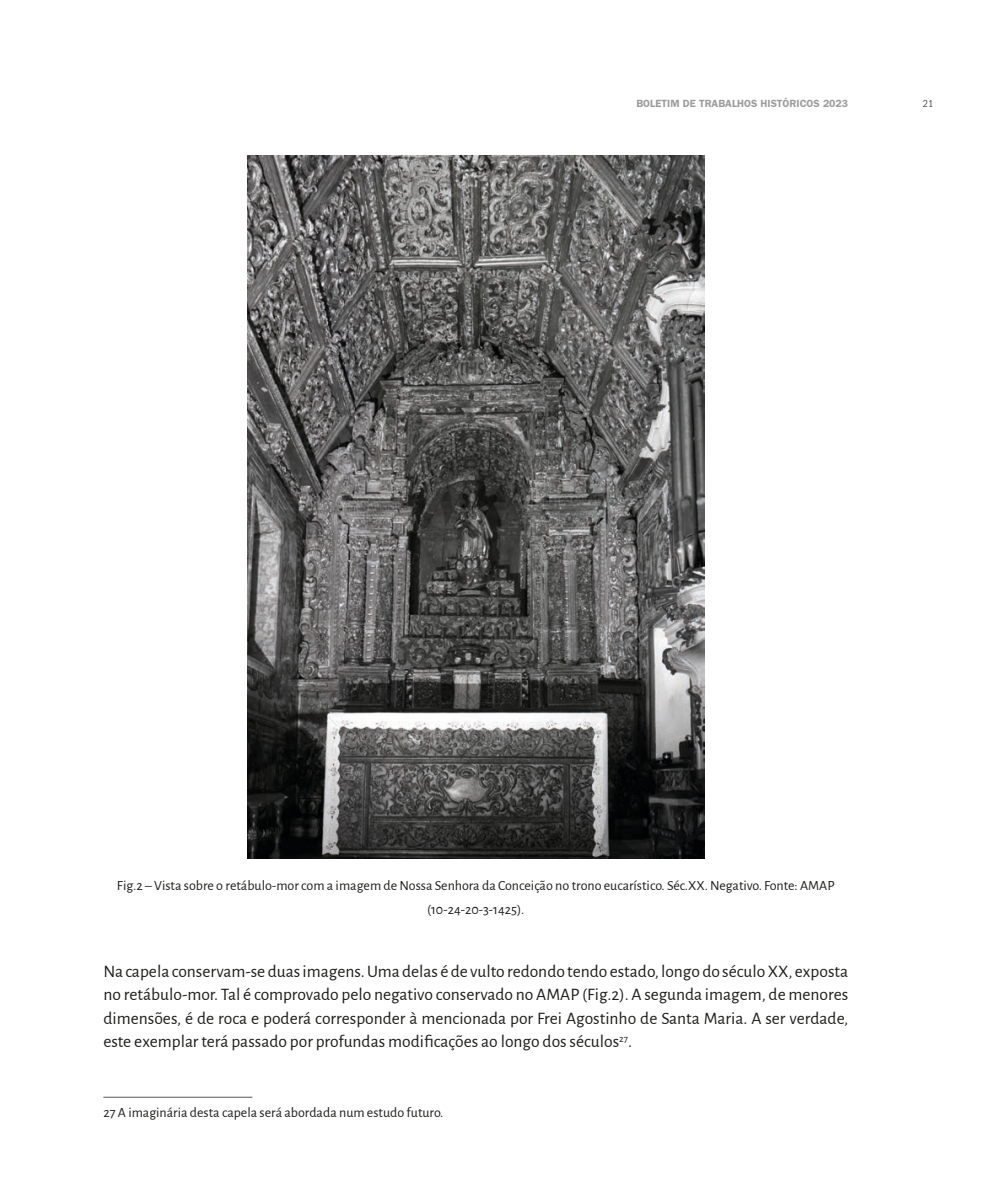
<style>
.page{position:relative;width:993px;height:1192px;background:#fff}
.page>*{position:absolute;margin:0;border:0;box-sizing:border-box;transform-origin:0 0}
.t1{font:17.5px/23.6px "Alegreya Sans";color:#1d1d1b;text-align:justify}
.t2{font:14px/23.6px "Alegreya Sans";color:#1d1d1b;text-align:center}
.t3{font:600 10.5px "ITC Franklin Gothic Std";color:#9d9d9d}
.t4{font:condensed 10.5px "ITC Franklin Gothic Std";color:#575756}
</style>
<div class="page">
<img style="left:247px;top:156px;width:456px;height:702px">
<hr style="left:103px;top:1096px;width:149px;height:1px;background:#575756">
<p class="t3" style="left:636px;top:97px;width:213px">BOLETIM DE TRABALHOS HISTÓRICOS 2023</p>
<p class="t4" style="left:922px;top:97px;width:12px">21</p>
<p class="t2" style="left:117px;top:872px;width:718px">Fig.2 – Vista sobre o retábulo-mor com a imagem de Nossa Senhora da Conceição no trono eucarístico. Séc.XX. Negativo. Fonte: AMAP (10-24-20-3-1425).</p>
<p class="t1" style="left:103px;top:958px;width:746px">Na capela conservam-se duas imagens. Uma delas é de vulto redondo tendo estado, longo do século XX, exposta no retábulo-mor. Tal é comprovado pelo negativo conservado no AMAP (Fig.2). A segunda imagem, de menores dimensões, é de roca e poderá corresponder à mencionada por Frei Agostinho de Santa Maria. A ser verdade, este exemplar terá passado por profundas modificações ao longo dos séculos<sup>27</sup>.</p>
<p class="t2" style="left:103px;top:1100px;width:341px">27 A imaginária desta capela será abordada num estudo futuro.</p>
</div>
